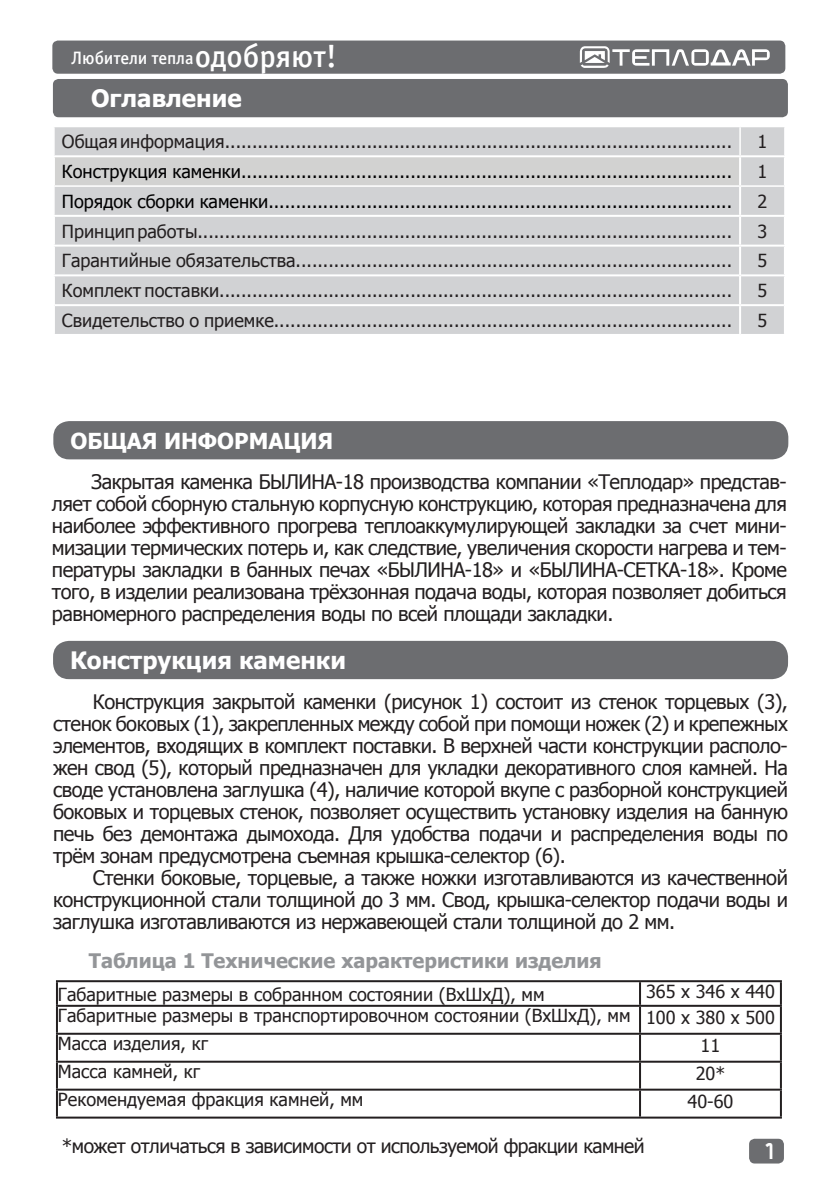
<style>
.page{position:relative;width:840px;height:1191px;background:#fff}
.page>*{position:absolute;margin:0;border:0;box-sizing:border-box;transform-origin:0 0}
.t1{font:700 24px "Tahoma";color:#fff}
.t2{font:700 22px "Tahoma";color:#fff}
.t3{font:20px/22px "Tahoma";letter-spacing:-.025em;color:#231f20;text-align:justify}
.t4{font:700 20px "Tahoma";color:#939598}
.t5{font:19.2px "Tahoma";letter-spacing:-.025em;color:#231f20}
.t6{font:18px/24.6px "Tahoma";color:#231f20;text-align:right}
.t7{font:18px "Tahoma";color:#000001}
.t8{font:18px "Officina Sans Medium C";letter-spacing:-.005em;color:#fff}
.t9{font:16px "teplodar";color:#fff}
.s1{font-size:32px}
</style>
<div class="page">
<div style="left:748px;top:1138px;width:35px;height:25px;background:#6c6d70;border-radius:6px"></div>
<div style="left:52px;top:41px;width:732px;height:33px;background:#6c6d70;border-radius:6px"></div>
<svg style="left:579px;top:46px;width:190px;height:22px"></svg>
<div style="left:55px;top:127px;width:728px;height:58px;background:#d1d2d4"></div>
<div style="left:54px;top:156px;width:685px;height:30px;background:#d2d2d1"></div>
<div style="left:55px;top:187px;width:728px;height:28px;background:#d1d2d4"></div>
<div style="left:55px;top:217px;width:728px;height:117px;background:#d1d2d4"></div>
<hr style="left:53px;top:155px;width:686px;height:2px;background:#fff">
<hr style="left:739px;top:155px;width:46px;height:2px;background:#fff">
<hr style="left:53px;top:274px;width:685px;height:2px;background:#fff">
<hr style="left:740px;top:274px;width:45px;height:2px;background:#fff">
<hr style="left:53px;top:157px;width:2px;height:28px;background:#fff">
<hr style="left:738px;top:157px;width:2px;height:28px;background:#fff">
<hr style="left:738px;top:247px;width:2px;height:28px;background:#fff">
<hr style="left:738px;top:275px;width:2px;height:29px;background:#fff">
<hr style="left:738px;top:306px;width:2px;height:28px;background:#fff">
<hr style="left:738px;top:187px;width:2px;height:28px;background:#fff">
<hr style="left:53px;top:185px;width:686px;height:2px;background:#fff">
<hr style="left:55px;top:304px;width:684px;height:2px;background:#fff">
<hr style="left:739px;top:304px;width:44px;height:2px;background:#fff">
<svg style="left:739px;top:127px;width:1px;height:28px"></svg>
<hr style="left:53px;top:245px;width:686px;height:2px;background:#fff">
<hr style="left:738px;top:217px;width:2px;height:28px;background:#fff">
<hr style="left:739px;top:245px;width:46px;height:2px;background:#fff">
<div style="left:53px;top:79px;width:734px;height:38px;background:#6c6d70;border-radius:6px"></div>
<div style="left:53px;top:421px;width:734px;height:38px;background:#6c6d70;border-radius:16px"></div>
<div style="left:53px;top:641px;width:734px;height:38px;background:#6c6d70;border-radius:16px"></div>
<svg style="left:58px;top:982px;width:721px;height:22px"></svg>
<svg style="left:58px;top:1006px;width:721px;height:110px"></svg>
<hr style="left:56px;top:980px;width:583px;height:2px;background:#231f20">
<hr style="left:56px;top:982px;width:2px;height:22px;background:#231f20">
<hr style="left:56px;top:1004px;width:583px;height:2px;background:#231f20">
<hr style="left:56px;top:1006px;width:2px;height:26px;background:#231f20">
<hr style="left:56px;top:1032px;width:583px;height:2px;background:#231f20">
<hr style="left:56px;top:1034px;width:2px;height:26px;background:#231f20">
<hr style="left:56px;top:1060px;width:583px;height:2px;background:#231f20">
<hr style="left:56px;top:1062px;width:2px;height:26px;background:#231f20">
<hr style="left:56px;top:1088px;width:583px;height:2px;background:#231f20">
<hr style="left:56px;top:1090px;width:2px;height:26px;background:#231f20">
<hr style="left:56px;top:1116px;width:583px;height:2px;background:#231f20">
<hr style="left:639px;top:980px;width:142px;height:2px;background:#231f20">
<hr style="left:638px;top:982px;width:2px;height:22px;background:#231f20">
<hr style="left:779px;top:982px;width:2px;height:22px;background:#231f20">
<hr style="left:639px;top:1004px;width:142px;height:2px;background:#231f20">
<hr style="left:638px;top:1006px;width:2px;height:26px;background:#231f20">
<hr style="left:779px;top:1006px;width:2px;height:26px;background:#231f20">
<hr style="left:639px;top:1032px;width:142px;height:2px;background:#231f20">
<hr style="left:638px;top:1034px;width:2px;height:26px;background:#231f20">
<hr style="left:779px;top:1034px;width:2px;height:26px;background:#231f20">
<hr style="left:639px;top:1060px;width:142px;height:2px;background:#231f20">
<hr style="left:638px;top:1062px;width:2px;height:26px;background:#231f20">
<hr style="left:779px;top:1062px;width:2px;height:26px;background:#231f20">
<hr style="left:639px;top:1088px;width:142px;height:2px;background:#231f20">
<hr style="left:638px;top:1090px;width:2px;height:26px;background:#231f20">
<hr style="left:779px;top:1090px;width:2px;height:26px;background:#231f20">
<hr style="left:639px;top:1116px;width:142px;height:2px;background:#231f20">
<p class="t8" style="left:71px;top:48px;width:267px">Любители тепла<span class="s1">одобряют!</span></p>
<p class="t1" style="left:91px;top:82px;width:152px">Оглавление</p>
<p class="t6" style="left:62px;top:129px;width:671px">Общая информация.............................................................................................</p>
<p class="t6" style="left:757px;top:129px;width:11px">1</p>
<p class="t7" style="left:62px;top:159px;width:671px">Конструкция каменки..........................................................................................</p>
<p class="t6" style="left:757px;top:158px;width:11px">1</p>
<p class="t7" style="left:62px;top:189px;width:671px">Порядок сборки каменки.....................................................................................</p>
<p class="t6" style="left:757px;top:188px;width:11px">2</p>
<p class="t6" style="left:62px;top:218px;width:671px">Принцип работы..................................................................................................</p>
<p class="t6" style="left:757px;top:218px;width:11px">3</p>
<p class="t6" style="left:62px;top:248px;width:671px">Гарантийные обязательства................................................................................</p>
<p class="t6" style="left:757px;top:248px;width:11px">5</p>
<p class="t6" style="left:62px;top:277px;width:671px">Комплект поставки..............................................................................................</p>
<p class="t6" style="left:757px;top:277px;width:11px">5</p>
<p class="t6" style="left:62px;top:307px;width:671px">Свидетельство о приемке....................................................................................</p>
<p class="t6" style="left:757px;top:307px;width:11px">5</p>
<p class="t2" style="left:70px;top:425px;width:264px">ОБЩАЯ ИНФОРМАЦИЯ</p>
<p class="t3" style="left:52px;top:470px;width:736px;text-indent:40px">Закрытая каменка БЫЛИНА-18 производства компании «Теплодар» представ&shy;ляет собой сборную стальную корпусную конструкцию, которая предназначена для наиболее эффективного прогрева теплоаккумулирующей закладки за счет мини&shy;мизации термических потерь и, как следствие, увеличения скорости нагрева и тем&shy;пературы закладки в банных печах «БЫЛИНА-18» и «БЫЛИНА-СЕТКА-18». Кроме того, в изделии реализована трёхзонная подача воды, которая позволяет добиться равномерного распределения воды по всей площади закладки.</p>
<p class="t1" style="left:70px;top:643px;width:277px">Конструкция каменки</p>
<p class="t3" style="left:53px;top:689px;width:736px;text-indent:40px">Конструкция закрытой каменки (рисунок 1) состоит из стенок торцевых (3), стенок боковых (1), закрепленных между собой при помощи ножек (2) и крепежных элементов, входящих в комплект поставки. В верхней части конструкции располо&shy;жен свод (5), который предназначен для укладки декоративного слоя камней. На своде установлена заглушка (4), наличие которой вкупе с разборной конструкцией боковых и торцевых стенок, позволяет осуществить установку изделия на банную печь без демонтажа дымохода. Для удобства подачи и распределения воды по трём зонам предусмотрена съемная крышка-селектор (6).</p>
<p class="t3" style="left:53px;top:865px;width:736px;text-indent:40px">Стенки боковые, торцевые, а также ножки изготавливаются из качественной конструкционной стали толщиной до 3 мм. Свод, крышка-селектор подачи воды и заглушка изготавливаются из нержавеющей стали толщиной до 2 мм.</p>
<p class="t4" style="left:89px;top:946px;width:514px">Таблица 1 Технические характеристики изделия</p>
<p class="t6" style="left:58px;top:981px;width:488px">Габаритные размеры в собранном состоянии (ВхШхД), мм</p>
<p class="t6" style="left:58px;top:978px;width:718px">365 х 346 х 440<br>Габаритные размеры в транспортировочном состоянии (ВхШхД), мм 100 х 380 х 500</p>
<p class="t6" style="left:58px;top:1030px;width:152px">Масса изделия, кг</p>
<p class="t6" style="left:700px;top:1032px;width:21px">11</p>
<p class="t6" style="left:58px;top:1058px;width:144px">Масса камней, кг</p>
<p class="t6" style="left:695px;top:1060px;width:31px">20*</p>
<p class="t6" style="left:58px;top:1086px;width:307px">Рекомендуемая фракция камней, мм</p>
<p class="t6" style="left:687px;top:1088px;width:47px">40-60</p>
<p class="t5" style="left:62px;top:1133px;width:584px">*может отличаться в зависимости от используемой фракции камней</p>
<p class="t9" style="left:761px;top:1143px;width:13px">1</p>
</div>
